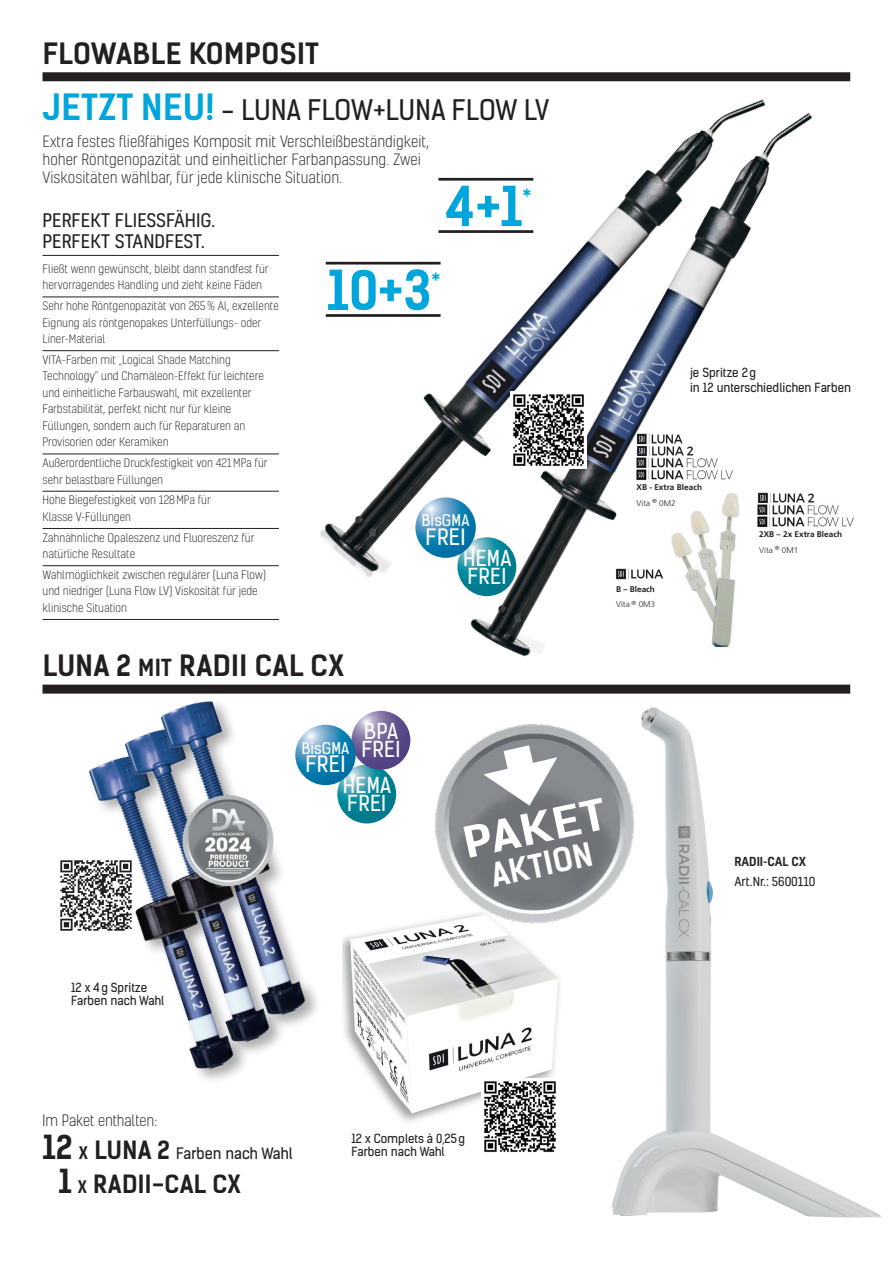
<style>
.page{position:relative;width:893px;height:1263px;background:#fff}
.page>*{position:absolute;margin:0;border:0;box-sizing:border-box;transform-origin:0 0}
.t1{font:700 52.35px "Kelson Sans";color:#00a6db}
.t2{font:700 40.95px "Kelson Sans";color:#fff;scale:1.25 1}
.t3{font:700 31.35px "Kelson Sans";color:#fff}
.t4{font:700 28.05px "Kelson Sans";letter-spacing:.015em;color:#231f20}
.t5{font:27px "Kelson Sans";letter-spacing:-.005em;color:#231f20}
.t6{font:700 24px "Kelson Sans";letter-spacing:.015em;color:#231f20}
.t7{font:21.6px "Kelson Sans";letter-spacing:.015em;color:#fff}
.t8{font:21px/18px "Kelson Sans";letter-spacing:.015em;color:#fff}
.t9{font:18px/21px "Kelson";color:#231f20}
.t10{font:15.45px "Kelson Sans";color:#fff}
.t11{font:300 15px/18px "Kelson";color:#231f20}
.t12{font:15px "Kelson Sans";color:#231f20}
.t13{font:300 15px "Kelson Sans";color:#231f20}
.t14{font:12px/13.5px "Kelson Sans";color:#231f20}
.t15{font:12px "Kelson";color:#231f20}
.t16{font:500 12px "Kelson";color:#231f20}
.t17{font:300 11.25px/16.5px "Kelson";color:#231f20}
.t18{font:700 8.25px "Frutiger 65";color:#231f20}
.t19{font:300 8.25px "Frutiger 45";color:#231f20}
.s1{font-weight:700;font-size:34.5px;color:#00a6db}
.s2{font-size:22.5px}
.s3{font-weight:700;font-size:31.5px}
.s4{font-weight:700;font-size:16.5px}
.s5{font-weight:700;font-size:24px}
.s6{font-size:31.5px}
.s7{font-size:16.5px}
</style>
<div class="page">
<img style="left:297px;top:81px;width:144px;height:496px">
<hr style="left:43px;top:255px;width:236px;height:1px;background:#231f20">
<hr style="left:43px;top:297px;width:236px;height:1px;background:#231f20">
<hr style="left:43px;top:350px;width:236px;height:1px;background:#231f20">
<hr style="left:43px;top:454px;width:236px;height:1px;background:#231f20">
<hr style="left:43px;top:491px;width:236px;height:1px;background:#231f20">
<hr style="left:43px;top:528px;width:236px;height:1px;background:#231f20">
<hr style="left:43px;top:565px;width:236px;height:1px;background:#231f20">
<hr style="left:43px;top:619px;width:236px;height:1px;background:#231f20">
<img style="left:441px;top:72px;width:413px;height:613px">
<div style="left:43px;top:72px;width:807px;height:9px;background:#231f20"></div>
<hr style="left:438px;top:230px;width:95px;height:3px;background:#231f20">
<hr style="left:438px;top:178px;width:95px;height:3px;background:#231f20">
<hr style="left:326px;top:314px;width:115px;height:3px;background:#231f20">
<hr style="left:326px;top:262px;width:115px;height:3px;background:#231f20">
<img style="left:510px;top:392px;width:77px;height:76px">
<svg style="left:457px;top:537px;width:59px;height:59px;background:#2291a2"></svg>
<svg style="left:415px;top:497px;width:61px;height:61px;background:#3b92bc"></svg>
<img style="left:533px;top:684px;width:348px;height:534px">
<img style="left:342px;top:923px;width:226px;height:214px">
<div style="left:43px;top:685px;width:807px;height:9px;background:#231f20"></div>
<img style="left:482px;top:1078px;width:76px;height:76px">
<img style="left:89px;top:758px;width:156px;height:319px">
<div style="left:123px;top:725px;width:164px;height:333px;background:#231f20;opacity:.37"></div>
<img style="left:117px;top:725px;width:166px;height:325px">
<div style="left:159px;top:698px;width:164px;height:333px;background:#231f20;opacity:.37"></div>
<img style="left:153px;top:693px;width:166px;height:330px">
<img style="left:177px;top:789px;width:102px;height:102px">
<svg style="left:337px;top:765px;width:59px;height:58px;background:#2191a2"></svg>
<svg style="left:351px;top:711px;width:59px;height:59px;background:#736499"></svg>
<svg style="left:295px;top:725px;width:61px;height:60px;background:#3790bb"></svg>
<img style="left:60px;top:857px;width:74px;height:76px">
<img style="left:421px;top:712px;width:224px;height:224px">
<svg style="left:483px;top:717px;width:74px;height:94px"></svg>
<h3 class="t4" style="left:43px;top:36px;width:277px">FLOWABLE KOMPOSIT</h3>
<h3 class="t5" style="left:43px;top:93px;width:508px"><span class="s1">JETZT NEU!</span> - LUNA FLOW+LUNA FLOW LV</h3>
<h3 class="t11" style="left:43px;top:132px;width:388px">Extra festes fließfähiges Komposit mit Verschleißbeständigkeit, hoher Röntgenopazität und einheitlicher Farbanpassung. Zwei<br>Viskositäten wählbar, für jede klinische Situation.</h3>
<h1 class="t1" style="left:446px;top:174px;width:87px">4+1<sup>*</sup></h1>
<h3 class="t9" style="left:43px;top:209px;width:174px">PERFEKT FLIESSFÄHIG.<br>PERFEKT STANDFEST.</h3>
<p class="t17" style="left:43px;top:260px;width:228px">Fließt wenn gewünscht, bleibt dann standfest für hervorragendes Handling und zieht keine Fäden</p>
<p class="t17" style="left:43px;top:297px;width:238px">Sehr hohe Röntgenopazität von 265% Al, exzellente<br>Eignung als röntgenopakes Unterfüllungs- oder<br>Liner-Material</p>
<p class="t17" style="left:43px;top:351px;width:223px">VITA-Farben mit „Logical Shade Matching Technology“ und Chamäleon-Effekt für leichtere und einheitliche Farbauswahl, mit exzellenter Farbstabilität, perfekt nicht nur für kleine Füllungen, sondern auch für Reparaturen an Provisorien oder Keramiken</p>
<p class="t17" style="left:43px;top:454px;width:226px">Außerordentliche Druckfestigkeit von 421MPa für sehr belastbare Füllungen</p>
<p class="t17" style="left:43px;top:492px;width:170px">Hohe Biegefestigkeit von 128MPa für<br>Klasse V-Füllungen</p>
<p class="t17" style="left:43px;top:529px;width:213px">Zahnähnliche Opaleszenz und Fluoreszenz für natürliche Resultate</p>
<p class="t17" style="left:43px;top:566px;width:225px">Wahlmöglichkeit zwischen regulärer (Luna Flow) und niedriger (Luna Flow LV) Viskosität für jede klinische Situation</p>
<h1 class="t1" style="left:327px;top:258px;width:115px">10+3<sup>*</sup></h1>
<h3 class="t10" style="left:422px;top:511px;width:49px">BisGMA</h3>
<h3 class="t7" style="left:426px;top:524px;width:41px">FREI</h3>
<h3 class="t8" style="left:463px;top:549px;width:50px">HEMA<br>FREI</h3>
<h3 class="t4" style="left:43px;top:648px;width:303px">LUNA 2 <span class="s2">MIT</span> RADII CAL CX</h3>
<p class="t14" style="left:690px;top:365px;width:163px;line-height:15px">je Spritze 2g<br>in 12 unterschiedlichen Farben</p>
<p class="t18" style="left:636px;top:483px;width:67px">XB - Extra Bleach</p>
<p class="t19" style="left:636px;top:498px;width:41px">Vita <sup>®</sup> 0M2</p>
<p class="t18" style="left:616px;top:584px;width:40px">B – Bleach</p>
<p class="t19" style="left:616px;top:600px;width:41px">Vita <sup>®</sup> 0M3</p>
<p class="t18" style="left:759px;top:530px;width:84px">2XB – 2x Extra Bleach</p>
<p class="t19" style="left:759px;top:545px;width:41px">Vita <sup>®</sup> 0M1</p>
<h3 class="t8" style="left:364px;top:722px;width:35px">BPA</h3>
<h3 class="t10" style="left:302px;top:738px;width:49px">BisGMA</h3>
<h3 class="t8" style="left:361px;top:740px;width:40px">FREI</h3>
<h3 class="t7" style="left:305px;top:751px;width:41px">FREI</h3>
<h3 class="t8" style="left:343px;top:776px;width:50px">HEMA<br>FREI</h3>
<h2 class="t2" style="left:458px;top:819px;width:117px;rotate:-12deg">PAKET</h2>
<h3 class="t3" style="left:487px;top:856px;width:105px;rotate:-12deg">AKTION</h3>
<p class="t16" style="left:734px;top:854px;width:73px">RADII-CAL CX</p>
<p class="t15" style="left:734px;top:873px;width:83px">Art.Nr.: 5600110</p>
<p class="t14" style="left:71px;top:981px;width:95px">12 x 4g Spritze<br>Farben nach Wahl</p>
<h3 class="t13" style="left:43px;top:1111px;width:116px">Im Paket enthalten:</h3>
<h3 class="t12" style="left:43px;top:1144px;width:252px"><span class="s3">12</span> <span class="s4">X</span> <span class="s5">LUNA 2</span> Farben nach Wahl</h3>
<h3 class="t6" style="left:58px;top:1170px;width:184px"><span class="s6">1</span> <span class="s7">X</span> RADII-CAL CX</h3>
<p class="t14" style="left:351px;top:1131px;width:115px">12 x Complets à 0,25g<br>Farben nach Wahl</p>
</div>
